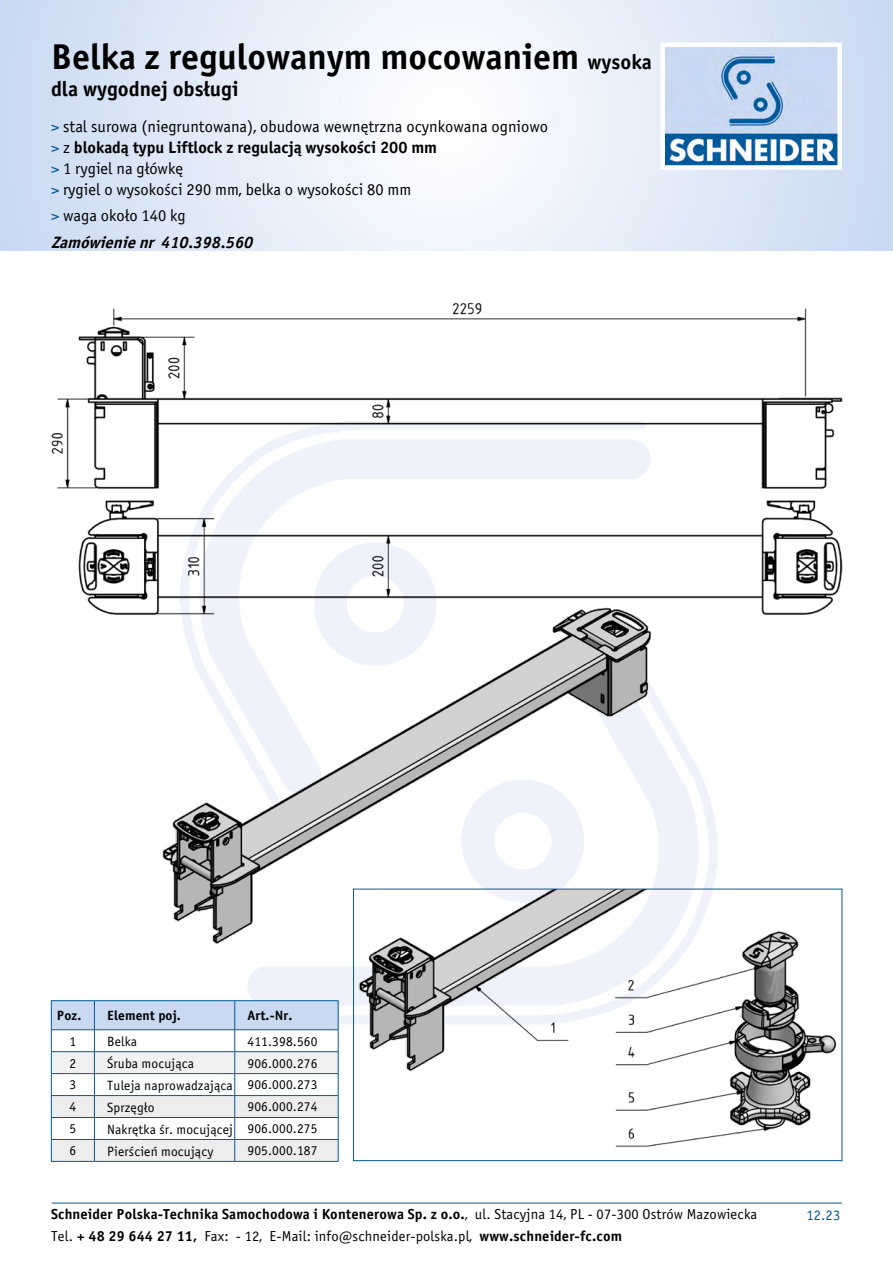
<style>
.page{position:relative;width:893px;height:1263px;background:#fff}
.page>*{position:absolute;margin:0;border:0;box-sizing:border-box;transform-origin:0 0}
.t1{font:36px "Officina Sans Bold ITC";color:#000}
.t2{font:21px "Officina Sans Bold ITC";color:#000}
.t3{font:16.5px/21px "Officina Sans Book ITC";color:#000}
.t4{font:16.5px "Officina Sans Bold ITC";color:#000}
.t5{font:italic 16.5px "Officina Sans Bold ITC";color:#000}
.t6{font:14.55px "Officina Sans Bold ITC";letter-spacing:.01em;color:#000}
.t7{font:14.55px "Officina Sans Book ITC";letter-spacing:.01em;color:#000}
.t8{font:14.55px "Officina Sans Book ITC";color:#005a9a}
.t9{font:13.5px "Officina Sans Book ITC";letter-spacing:.01em;color:#000}
.t10{font:13.5px "Officina Sans Bold ITC";letter-spacing:.01em;color:#000}
.s1{font-size:21px}
.s2{color:#005a9a}
.s3{font-family:"Officina Sans Book ITC";color:#005a9a}
.s4{font-family:"Officina Sans Book ITC"}
.s5{font-style:inherit}
.s6{font-family:"Officina Sans Bold ITC"}
</style>
<div class="page">
<svg style="left:0;top:0;width:893px;height:251px"></svg>
<img style="left:665px;top:48px;width:172px;height:117px">
<div style="left:660px;top:43px;width:182px;height:127px;border:4px solid #fff"></div>
<hr style="left:52px;top:1203px;width:790px;height:1px;background:#005a9a">
<hr style="left:51px;top:1000px;width:43px;height:1px;background:#005a9a">
<hr style="left:51px;top:1161px;width:43px;height:1px;background:#005a9a">
<hr style="left:94px;top:1000px;width:141px;height:1px;background:#005a9a">
<hr style="left:94px;top:1161px;width:141px;height:1px;background:#005a9a">
<hr style="left:235px;top:1000px;width:103px;height:1px;background:#005a9a">
<svg style="left:51px;top:1001px;width:288px;height:160px"></svg>
<hr style="left:235px;top:1161px;width:103px;height:1px;background:#005a9a">
<img style="left:355px;top:953px;width:482px;height:194px">
<img style="left:51px;top:302px;width:792px;height:651px">
<h1 class="t1" style="left:51px;top:34px;width:602px">Belka z regulowanym mocowaniem <span class="s1">wysoka</span></h1>
<h2 class="t2" style="left:51px;top:75px;width:189px">dla wygodnej obsługi</h2>
<p class="t3" style="left:51px;top:116px;width:498px"><span class="s2">&gt;</span> stal surowa (niegruntowana), obudowa wewnętrzna ocynkowana ogniowo</p>
<p class="t4" style="left:51px;top:137px;width:388px"><span class="s3">&gt;</span> <span class="s4">z</span> blokadą typu Liftlock z regulacją wysokości 200 mm</p>
<p class="t3" style="left:51px;top:158px;width:362px"><span class="s2">&gt;</span> 1 rygiel na główkę<br><span class="s2">&gt;</span> rygiel o wysokości 290 mm, belka o wysokości 80 mm</p>
<p class="t3" style="left:51px;top:205px;width:136px"><span class="s2">&gt;</span> waga około 140 kg</p>
<p class="t5" style="left:51px;top:232px;width:204px">Zamówienienr <span class="s5">4 1 0 . 3 9 8 . 5 6 0</span></p>
<p class="t10" style="left:57px;top:1007px;width:26px">Poz.</p>
<p class="t10" style="left:107px;top:1007px;width:75px">Element poj.</p>
<p class="t10" style="left:247px;top:1007px;width:46px">Art.-Nr.</p>
<p class="t9" style="left:69px;top:1033px;width:8px">1</p>
<p class="t9" style="left:107px;top:1034px;width:31px">Belka</p>
<p class="t9" style="left:247px;top:1033px;width:72px">411.398.560</p>
<p class="t9" style="left:69px;top:1055px;width:8px">2</p>
<p class="t9" style="left:107px;top:1056px;width:88px">Śruba mocująca</p>
<p class="t9" style="left:247px;top:1055px;width:72px">906.000.276</p>
<p class="t9" style="left:69px;top:1077px;width:8px">3</p>
<p class="t9" style="left:107px;top:1078px;width:212px">Tuleja naprowadzająca 906.000.273</p>
<p class="t9" style="left:69px;top:1099px;width:8px">4</p>
<p class="t9" style="left:107px;top:1100px;width:49px">Sprzęgło</p>
<p class="t9" style="left:247px;top:1099px;width:72px">906.000.274</p>
<p class="t9" style="left:69px;top:1121px;width:8px">5</p>
<p class="t9" style="left:107px;top:1121px;width:212px">Nakrętka śr. mocującej 906.000.275</p>
<p class="t9" style="left:69px;top:1143px;width:8px">6</p>
<p class="t9" style="left:107px;top:1143px;width:108px">Pierścień mocujący</p>
<p class="t9" style="left:247px;top:1143px;width:72px">905.000.187</p>
<p class="t6" style="left:51px;top:1205px;width:708px">Schneider Polska-Technika Samochodowa i Kontenerowa Sp. z o.o.<span class="s4">, ul. Stacyjna 14, PL - 07-300 Ostrów Mazowiecka</span></p>
<p class="t8" style="left:806px;top:1207px;width:35px">12.23</p>
<p class="t7" style="left:51px;top:1227px;width:573px">Tel. <span class="s6">+ 48 29 644 27 11,</span> Fax: - 12, E-Mail: info@schneider-polska.pl, <span class="s6">www.schneider-fc.com</span></p>
</div>
